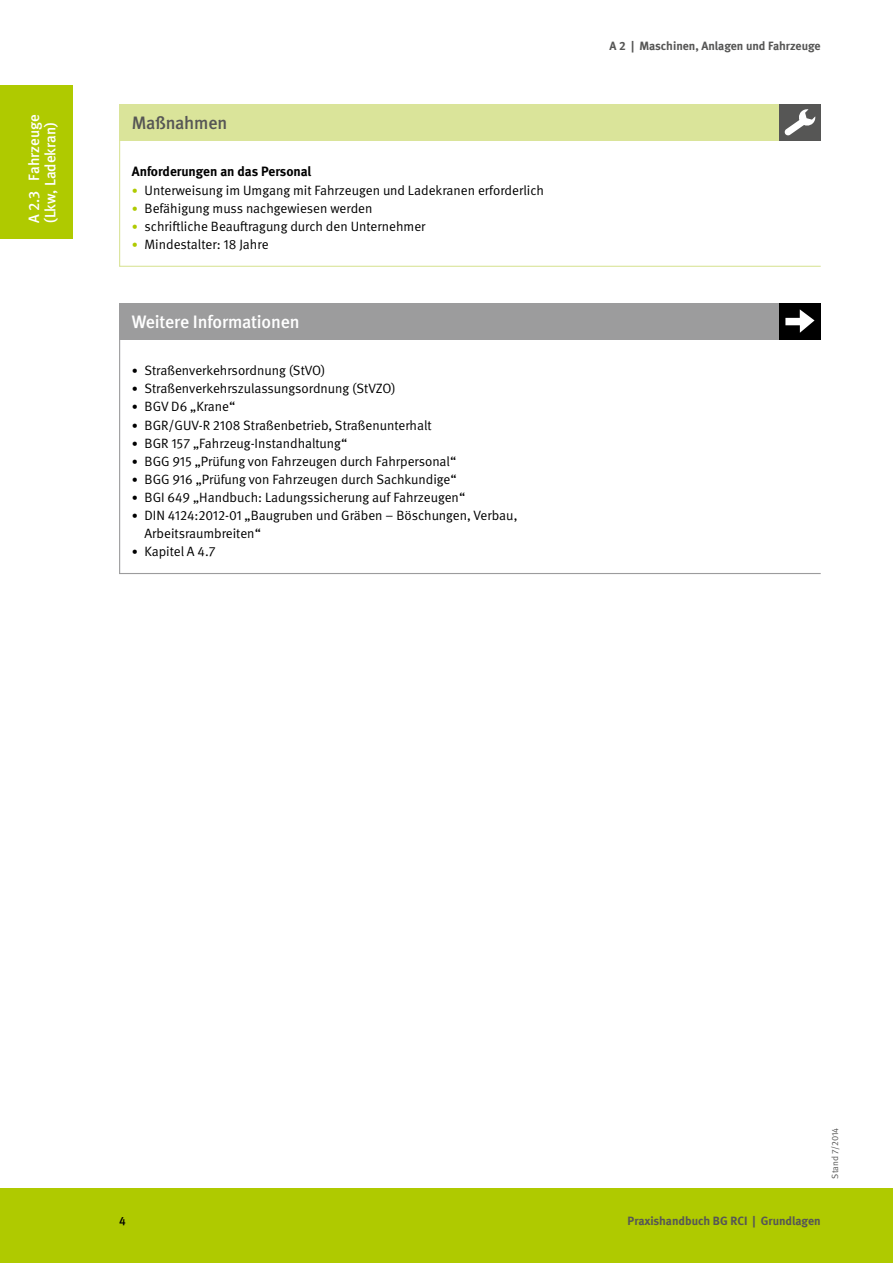
<style>
.page{position:relative;width:893px;height:1263px;background:#fff}
.page>*{position:absolute;margin:0;border:0;box-sizing:border-box;transform-origin:0 0}
.t1{font:500 18px "DGUV Meta";letter-spacing:-.01em;color:#fff}
.t2{font:500 18px "DGUV Meta";letter-spacing:-.01em;color:#565655}
.t3{font:500 15px/16.5px "DGUV Meta";color:#fff}
.t4{font:13.5px/18.1px "DGUV Meta";color:#000}
.t5{font:700 13.5px "DGUV Meta";color:#000}
.t6{font:700 12px "DGUV Meta";color:#565655}
.t7{font:500 12px "DGUV Meta";color:#000}
.t8{font:9px "DGUV Meta";color:#565655}
.s1{font-size:12px;color:#afca00}
.s2{font-size:12px}
</style>
<div class="page">
<div style="left:0;top:1188px;width:893px;height:75px;background:#afca00"></div>
<svg style="left:119px;top:104px;width:702px;height:163px"></svg>
<div style="left:119px;top:303px;width:702px;height:36px;background:#9c9c9d"></div>
<svg style="left:119px;top:339px;width:702px;height:235px"></svg>
<div style="left:779px;top:303px;width:42px;height:36px;background:#000"></div>
<svg style="left:785px;top:309px;width:29px;height:24px"></svg>
<div style="left:779px;top:104px;width:42px;height:36px;background:#565655"></div>
<svg style="left:784px;top:109px;width:31px;height:27px"></svg>
<div style="left:0;top:85px;width:72px;height:153px;background:#afca00"></div>
<p class="t3" style="left:26px;top:223px;width:110px;rotate:-90deg">A 2.3 Fahrzeuge (Lkw, Ladekran)</p>
<h1 class="t2" style="left:132px;top:112px;width:97px">Maßnahmen</h1>
<p class="t5" style="left:132px;top:164px;width:181px">Anforderungen an das Personal</p>
<p class="t4" style="left:132px;top:181px;width:414px"><span class="s1">•</span> Unterweisung im Umgang mit Fahrzeugen und Ladekranen erforderlich</p>
<p class="t4" style="left:132px;top:199px;width:242px"><span class="s1">•</span> Befähigung muss nachgewiesen werden</p>
<p class="t4" style="left:132px;top:217px;width:295px"><span class="s1">•</span> schriftliche Beauftragung durch den Unternehmer</p>
<p class="t4" style="left:132px;top:235px;width:138px"><span class="s1">•</span> Mindestalter: 18 Jahre</p>
<h1 class="t1" style="left:132px;top:311px;width:169px">Weitere Informationen</h1>
<p class="t4" style="left:132px;top:362px;width:195px"><span class="s2">•</span> Straßenverkehrsordnung (StVO)</p>
<p class="t4" style="left:132px;top:380px;width:266px"><span class="s2">•</span> Straßenverkehrszulassungsordnung (StVZO)</p>
<p class="t4" style="left:132px;top:398px;width:105px"><span class="s2">•</span> BGV D6 „Krane“</p>
<p class="t4" style="left:132px;top:416px;width:301px"><span class="s2">•</span> BGR/GUV-R 2108 Straßenbetrieb, Straßenunterhalt</p>
<p class="t4" style="left:132px;top:434px;width:217px"><span class="s2">•</span> BGR 157 „Fahrzeug-Instandhaltung“</p>
<p class="t4" style="left:132px;top:452px;width:326px"><span class="s2">•</span> BGG 915 „Prüfung von Fahrzeugen durch Fahrpersonal“</p>
<p class="t4" style="left:132px;top:470px;width:326px"><span class="s2">•</span> BGG 916 „Prüfung von Fahrzeugen durch Sachkundige“</p>
<p class="t4" style="left:132px;top:488px;width:335px"><span class="s2">•</span> BGI 649 „Handbuch: Ladungssicherung auf Fahrzeugen“</p>
<p class="t4" style="left:145px;top:506px;width:374px;text-indent:-13px"><span class="s2">•</span> DIN 4124:2012-01 „Baugruben und Gräben – Böschungen, Verbau,<br>Arbeitsraumbreiten“</p>
<p class="t4" style="left:132px;top:543px;width:85px"><span class="s2">•</span> Kapitel A 4.7</p>
<p class="t6" style="left:610px;top:39px;width:213px">A 2 | Maschinen, Anlagen und Fahrzeuge</p>
<p class="t8" style="left:830px;top:1178px;width:52px;rotate:-90deg">Stand 7/2014</p>
<p class="t7" style="left:119px;top:1213px;width:8px">4</p>
<p class="t6" style="left:628px;top:1213px;width:195px">Praxishandbuch BG RCI | Grundlagen</p>
</div>
